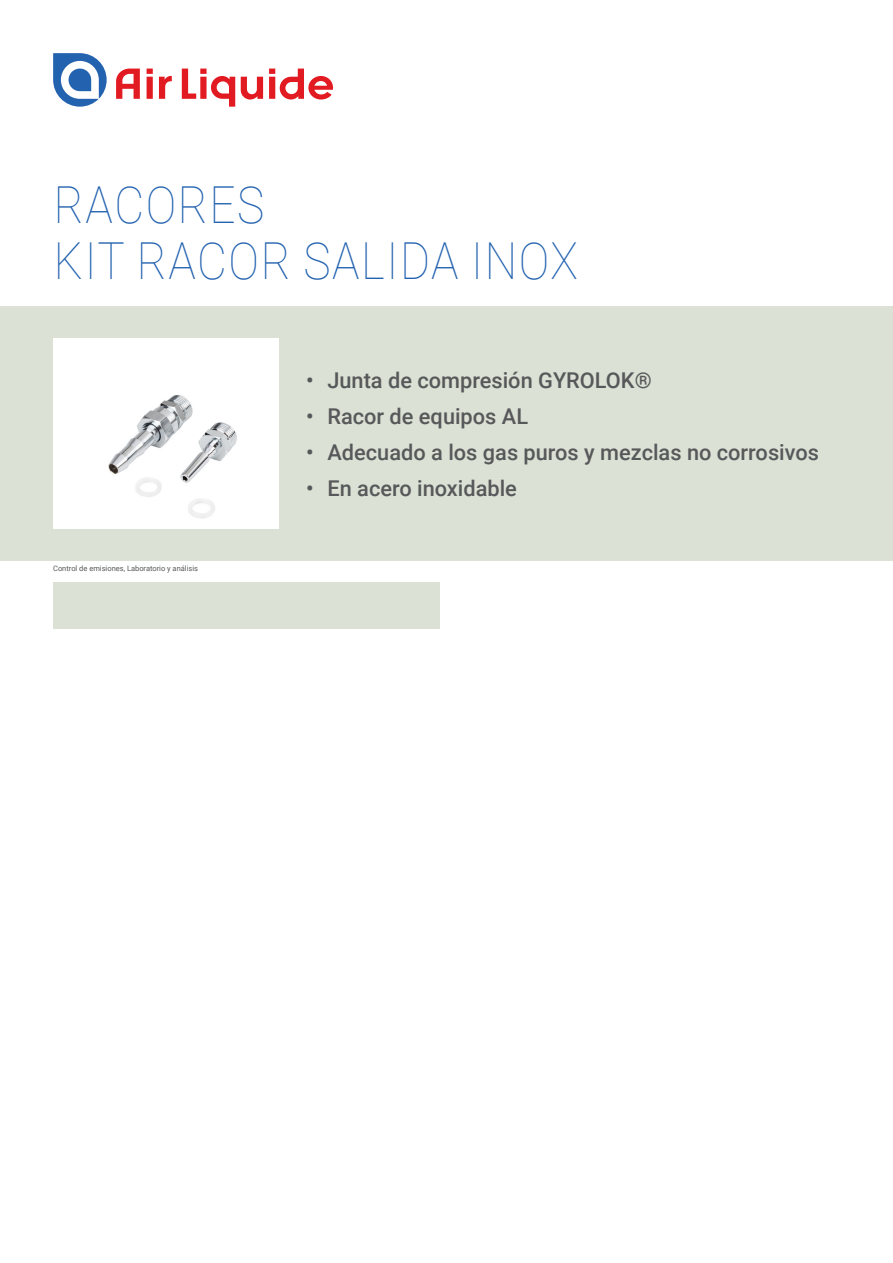
<style>
.page{position:relative;width:893px;height:1263px;background:#fff}
.page>*{position:absolute;margin:0;border:0;box-sizing:border-box;transform-origin:0 0}
.Titre_de_la_fiche{font:100 51px/55.5px "Roboto";letter-spacing:.035em;color:#2362af;scale:.9 1}
.t1{font:500 21.75px "Roboto";color:#57585a}
.Equipe_Segmentation{font:7.5px "Roboto";color:#57585a}
</style>
<div class="page">
<svg style="left:53px;top:53px;width:54px;height:54px"></svg>
<svg style="left:159px;top:76px;width:13px;height:23px"></svg>
<svg style="left:147px;top:69px;width:6px;height:30px"></svg>
<svg style="left:116px;top:69px;width:24px;height:30px"></svg>
<svg style="left:241px;top:77px;width:22px;height:23px"></svg>
<svg style="left:182px;top:69px;width:53px;height:38px"></svg>
<svg style="left:269px;top:69px;width:64px;height:31px"></svg>
<div style="left:0;top:306px;width:893px;height:255px;background:#dbe1d4"></div>
<div style="left:53px;top:577px;width:387px;height:52px;background:#dbe1d4"></div>
<div style="left:0;top:561px;width:893px;height:20px;background:#fff"></div>
<div style="left:53px;top:336px;width:226px;height:195px;background:linear-gradient(to right,#fff,#fff)"></div>
<img style="left:53px;top:339px;width:226px;height:190px">
<p class="Titre_de_la_fiche" style="left:54px;top:175px;width:584px">RACORES<br>KIT RACOR SALIDA INOX</p>
<p class="Equipe_Segmentation" style="left:53px;top:563px;width:146px">Control de emisiones, Laboratorio y análisis</p>
<p class="t1" style="left:306px;top:365px;width:347px">• Junta de compresión GYROLOK®</p>
<p class="t1" style="left:306px;top:401px;width:223px">• Racor de equipos AL</p>
<p class="t1" style="left:306px;top:437px;width:514px">• Adecuado a los gas puros y mezclas no corrosivos</p>
<p class="t1" style="left:306px;top:473px;width:212px">• En acero inoxidable</p>
</div>
